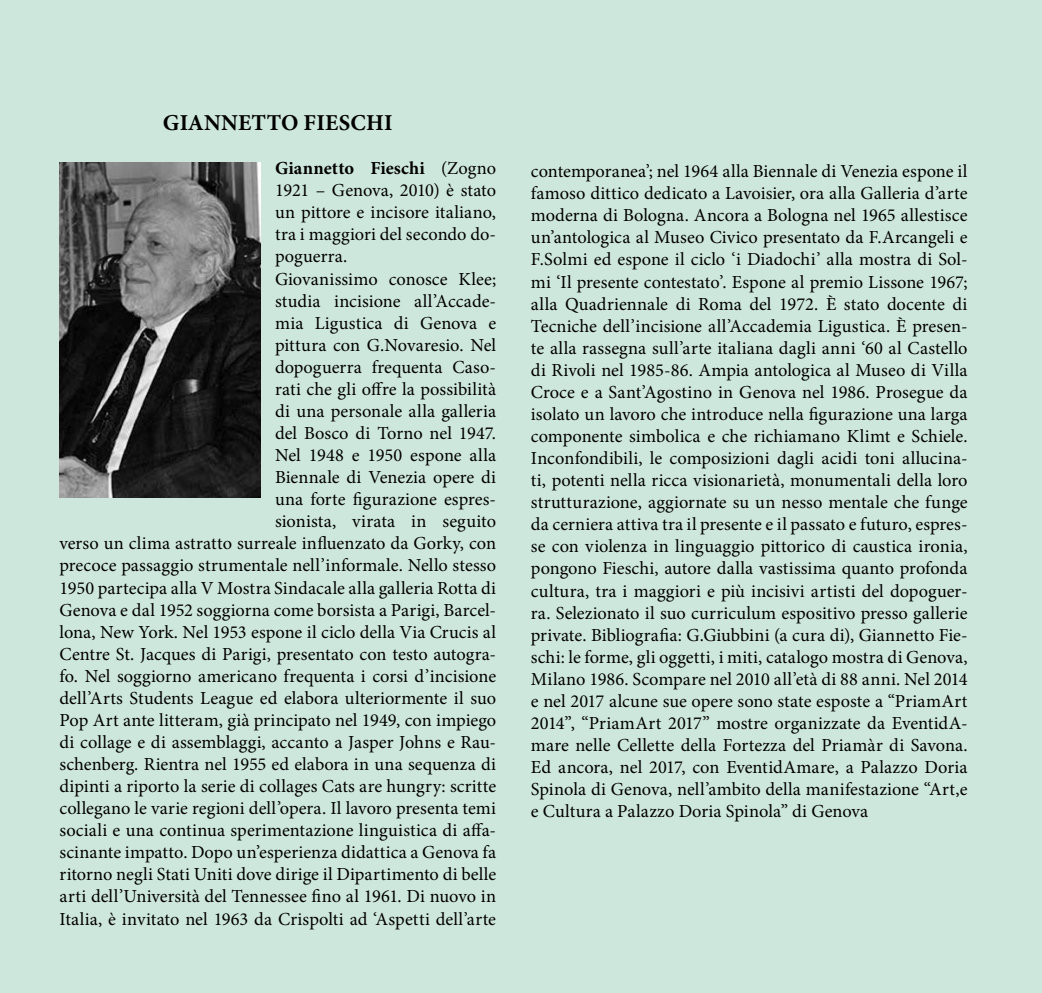
<style>
.page{position:relative;width:1042px;height:993px;background:#fff}
.page>*{position:absolute;margin:0;border:0;box-sizing:border-box;transform-origin:0 0}
.t1{font:700 22.75px "Minion Pro";letter-spacing:.01em;color:#000}
.t2{font:18.38px/22.1px "Minion Pro";letter-spacing:.005em;color:#000;text-align:justify}
.t3{font:700 18.38px "Minion Pro";letter-spacing:.005em;color:#000}
.s1{font-weight:400}
</style>
<div class="page">
<div style="left:0;top:0;width:1042px;height:992px;background:#cee7dd"></div>
<img style="left:60px;top:162px;width:200px;height:335px">
<p class="t1" style="left:163px;top:107px;width:231px">GIANNETTO FIESCHI</p>
<p class="t3" style="left:275px;top:155px;width:223px">Giannetto Fieschi <span class="s1">(Zogno</span></p>
<p class="t2" style="left:275px;top:179px;width:223px">1921 – Genova, 2010) è stato</p>
<p class="t2" style="left:275px;top:201px;width:223px">un pittore e incisore italiano,</p>
<p class="t2" style="left:275px;top:223px;width:223px">tra i maggiori del secondo do-</p>
<p class="t2" style="left:275px;top:245px;width:74px">poguerra.</p>
<p class="t2" style="left:275px;top:267px;width:223px">Giovanissimo conosce Klee;</p>
<p class="t2" style="left:275px;top:290px;width:223px">studia incisione all’Accade-</p>
<p class="t2" style="left:275px;top:312px;width:223px">mia Ligustica di Genova e</p>
<p class="t2" style="left:275px;top:334px;width:223px">pittura con G.Novaresio. Nel</p>
<p class="t2" style="left:275px;top:356px;width:223px">dopoguerra frequenta Caso-</p>
<p class="t2" style="left:275px;top:378px;width:223px">rati che gli offre la possibilità</p>
<p class="t2" style="left:275px;top:400px;width:223px">di una personale alla galleria</p>
<p class="t2" style="left:275px;top:422px;width:223px">del Bosco di Torno nel 1947.</p>
<p class="t2" style="left:275px;top:444px;width:223px">Nel 1948 e 1950 espone alla</p>
<p class="t2" style="left:275px;top:466px;width:223px">Biennale di Venezia opere di</p>
<p class="t2" style="left:275px;top:488px;width:223px">una forte figurazione espres-</p>
<p class="t2" style="left:275px;top:510px;width:223px">sionista, virata in seguito</p>
<p class="t2" style="left:60px;top:532px;width:438px">verso un clima astratto surreale influenzato da Gorky, con</p>
<p class="t2" style="left:60px;top:554px;width:438px">precoce passaggio strumentale nell’informale. Nello stesso</p>
<p class="t2" style="left:60px;top:576px;width:438px">1950 partecipa alla V Mostra Sindacale alla galleria Rotta di</p>
<p class="t2" style="left:60px;top:598px;width:438px">Genova e dal 1952 soggiorna come borsista a Parigi, Barcel-</p>
<p class="t2" style="left:60px;top:620px;width:438px">lona, New York. Nel 1953 espone il ciclo della Via Crucis al</p>
<p class="t2" style="left:60px;top:642px;width:438px">Centre St. Jacques di Parigi, presentato con testo autogra-</p>
<p class="t2" style="left:60px;top:664px;width:438px">fo. Nel soggiorno americano frequenta i corsi d’incisione</p>
<p class="t2" style="left:60px;top:686px;width:438px">dell’Arts Students League ed elabora ulteriormente il suo</p>
<p class="t2" style="left:60px;top:708px;width:438px">Pop Art ante litteram, già principato nel 1949, con impiego</p>
<p class="t2" style="left:60px;top:731px;width:438px">di collage e di assemblaggi, accanto a Jasper Johns e Rau-</p>
<p class="t2" style="left:60px;top:753px;width:438px">schenberg. Rientra nel 1955 ed elabora in una sequenza di</p>
<p class="t2" style="left:60px;top:775px;width:438px">dipinti a riporto la serie di collages Cats are hungry: scritte</p>
<p class="t2" style="left:60px;top:797px;width:438px">collegano le varie regioni dell’opera. Il lavoro presenta temi</p>
<p class="t2" style="left:60px;top:819px;width:438px">sociali e una continua sperimentazione linguistica di affa-</p>
<p class="t2" style="left:60px;top:841px;width:438px">scinante impatto. Dopo un’esperienza didattica a Genova fa</p>
<p class="t2" style="left:60px;top:863px;width:438px">ritorno negli Stati Uniti dove dirige il Dipartimento di belle</p>
<p class="t2" style="left:60px;top:885px;width:438px">arti dell’Università del Tennessee fino al 1961. Di nuovo in</p>
<p class="t2" style="left:60px;top:907px;width:438px">Italia, è invitato nel 1963 da Crispolti ad ‘Aspetti dell’arte</p>
<p class="t2" style="left:531px;top:160px;width:438px">contemporanea’; nel 1964 alla Biennale di Venezia espone il famoso dittico dedicato a Lavoisier, ora alla Galleria d’arte moderna di Bologna. Ancora a Bologna nel 1965 allestisce un’antologica al Museo Civico presentato da F.Arcangeli e F.Solmi ed espone il ciclo ‘i Diadochi’ alla mostra di Sol&shy;mi ‘Il presente contestato’. Espone al premio Lissone 1967; alla Quadriennale di Roma del 1972. È stato docente di Tecniche dell’incisione all’Accademia Ligustica. È presen&shy;te alla rassegna sull’arte italiana dagli anni ‘60 al Castello di Rivoli nel 1985-86. Ampia antologica al Museo di Villa Croce e a Sant’Agostino in Genova nel 1986. Prosegue da isolato un lavoro che introduce nella figurazione una larga componente simbolica e che richiamano Klimt e Schiele.<br>Inconfondibili, le composizioni dagli acidi toni allucina&shy;ti, potenti nella ricca visionarietà, monumentali della loro strutturazione, aggiornate su un nesso mentale che funge da cerniera attiva tra il presente e il passato e futuro, espres&shy;se con violenza in linguaggio pittorico di caustica ironia, pongono Fieschi, autore dalla vastissima quanto profonda cultura, tra i maggiori e più incisivi artisti del dopoguer&shy;ra. Selezionato il suo curriculum espositivo presso gallerie private. Bibliografia: G.Giubbini (a cura di), Giannetto Fie&shy;schi: le forme, gli oggetti, i miti, catalogo mostra di Genova, Milano 1986. Scompare nel 2010 all’età di 88 anni. Nel 2014 e nel 2017 alcune sue opere sono state esposte a “PriamArt 2014”, “PriamArt 2017” mostre organizzate da EventidA&shy;mare nelle Cellette della Fortezza del Priamàr di Savona.<br>Ed ancora, nel 2017, con EventidAmare, a Palazzo Doria Spinola di Genova, nell’ambito della manifestazione “Art,e e Cultura a Palazzo Doria Spinola” di Genova</p>
</div>
